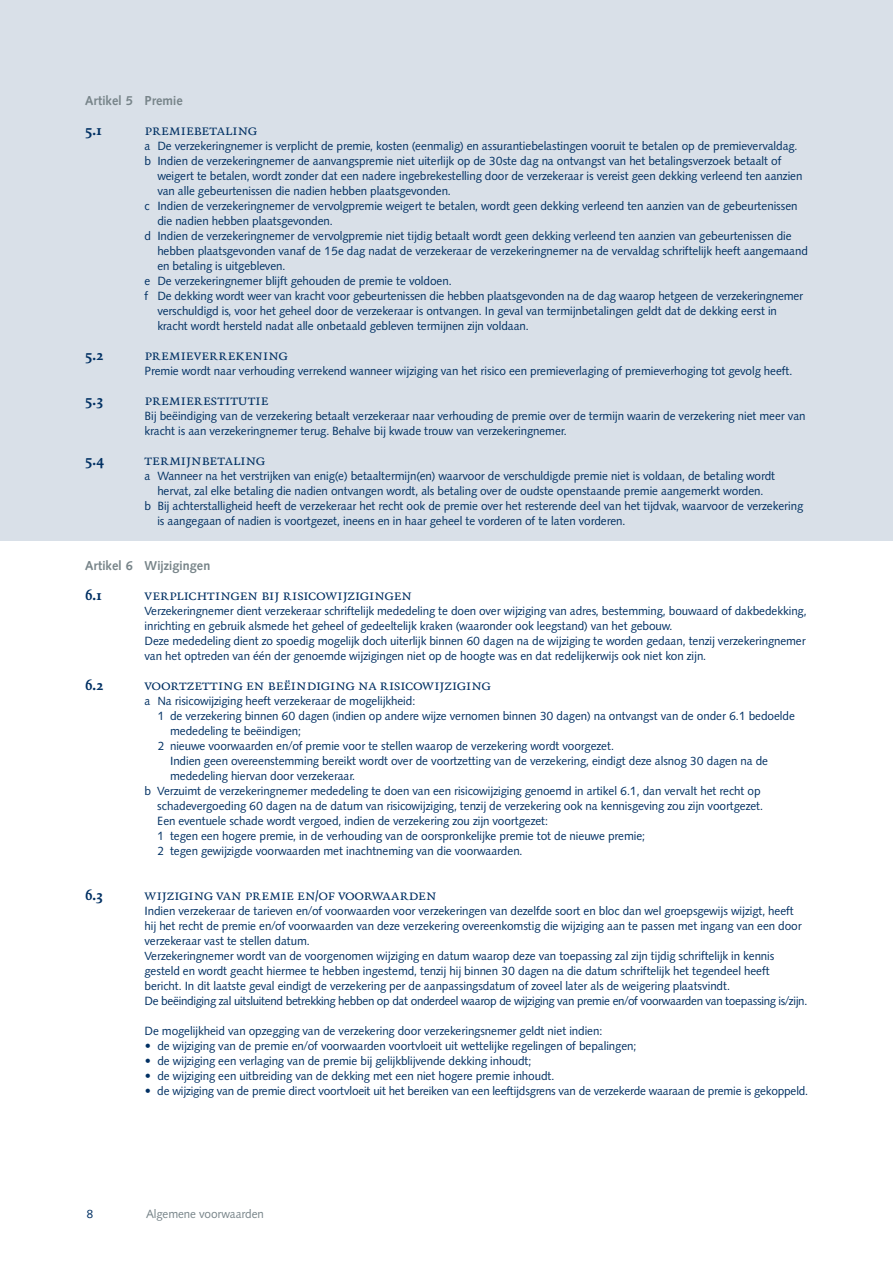
<style>
.page{position:relative;width:893px;height:1263px;background:#fff}
.page>*{position:absolute;margin:0;border:0;box-sizing:border-box;transform-origin:0 0}
.t1{font:15px "Quadraat Small Caps";letter-spacing:-.03em;color:#003063}
.t2{font:700 15px "Quadraat";color:#003063}
.t3{font:700 12.75px "Cg Symphony";letter-spacing:.01em;color:#778489}
.t4{font:11.7px/15px "Cg Symphony";color:#003063}
.t5{font:11.7px "Cg Symphony";color:#778489}
</style>
<div class="page">
<div style="left:0;top:0;width:893px;height:540px;background:#d9e0e8"></div>
<p class="t3" style="left:85px;top:93px;width:99px">Artikel 5 Premie</p>
<p class="t2" style="left:85px;top:123px;width:18px">5.1</p>
<p class="t1" style="left:145px;top:122px;width:114px">premiebetaling</p>
<p class="t4" style="left:145px;top:138px;width:654px">a De verzekeringnemer is verplicht de premie, kosten (eenmalig) en assurantiebelastingen vooruit te betalen op de premievervaldag. b Indien de verzekeringnemer de aanvangspremie niet uiterlijk op de 30ste dag na ontvangst van het betalingsverzoek betaalt of</p>
<p class="t4" style="left:157px;top:168px;width:647px">weigert te betalen, wordt zonder dat een nadere ingebrekestelling door de verzekeraar is vereist geen dekking verleend ten aanzien</p>
<p class="t4" style="left:157px;top:183px;width:295px">van alle gebeurtenissen die nadien hebben plaatsgevonden.</p>
<p class="t4" style="left:145px;top:198px;width:654px">c Indien de verzekeringnemer de vervolgpremie weigert te betalen, wordt geen dekking verleend ten aanzien van de gebeurtenissen</p>
<p class="t4" style="left:157px;top:213px;width:177px">die nadien hebben plaatsgevonden.</p>
<p class="t4" style="left:145px;top:228px;width:649px">d Indien de verzekeringnemer de vervolgpremie niet tijdig betaalt wordt geen dekking verleend ten aanzien van gebeurtenissen die</p>
<p class="t4" style="left:157px;top:243px;width:652px">hebben plaatsgevonden vanaf de 15e dag nadat de verzekeraar de verzekeringnemer na de vervaldag schriftelijk heeft aangemaand</p>
<p class="t4" style="left:157px;top:258px;width:129px">en betaling is uitgebleven.</p>
<p class="t4" style="left:145px;top:273px;width:308px">e De verzekeringnemer blijft gehouden de premie te voldoen.</p>
<p class="t4" style="left:145px;top:288px;width:660px">f De dekking wordt weer van kracht voor gebeurtenissen die hebben plaatsgevonden na de dag waarop hetgeen de verzekeringnemer</p>
<p class="t4" style="left:157px;top:303px;width:621px">verschuldigd is, voor het geheel door de verzekeraar is ontvangen. In geval van termijnbetalingen geldt dat de dekking eerst in</p>
<p class="t4" style="left:157px;top:318px;width:373px">kracht wordt hersteld nadat alle onbetaald gebleven termijnen zijn voldaan.</p>
<p class="t2" style="left:85px;top:348px;width:20px">5.2</p>
<p class="t1" style="left:145px;top:347px;width:145px">premieverrekening</p>
<p class="t4" style="left:145px;top:363px;width:649px">Premie wordt naar verhouding verrekend wanneer wijziging van het risico een premieverlaging of premieverhoging tot gevolg heeft.</p>
<p class="t2" style="left:85px;top:393px;width:20px">5.3</p>
<p class="t1" style="left:145px;top:392px;width:126px">premierestitutie</p>
<p class="t4" style="left:145px;top:408px;width:662px">Bij beëindiging van de verzekering betaalt verzekeraar naar verhouding de premie over de termijn waarin de verzekering niet meer van kracht is aan verzekeringnemer terug. Behalve bij kwade trouw van verzekeringnemer.</p>
<p class="t2" style="left:85px;top:453px;width:21px">5.4</p>
<p class="t1" style="left:145px;top:452px;width:122px">termijnbetaling</p>
<p class="t4" style="left:145px;top:468px;width:632px">a Wanneer na het verstrijken van enig(e) betaaltermijn(en) waarvoor de verschuldigde premie niet is voldaan, de betaling wordt</p>
<p class="t4" style="left:157px;top:483px;width:607px">hervat, zal elke betaling die nadien ontvangen wordt, als betaling over de oudste openstaande premie aangemerkt worden.</p>
<p class="t4" style="left:145px;top:498px;width:660px">b Bij achterstalligheid heeft de verzekeraar het recht ook de premie over het resterende deel van het tijdvak, waarvoor de verzekering</p>
<p class="t4" style="left:157px;top:513px;width:470px">is aangegaan of nadien is voortgezet, ineens en in haar geheel te vorderen of te laten vorderen.</p>
<p class="t3" style="left:85px;top:558px;width:127px">Artikel 6 Wijzigingen</p>
<p class="t2" style="left:85px;top:588px;width:18px">6.1</p>
<p class="t1" style="left:145px;top:587px;width:269px">verplichtingen bij risicowijzigingen</p>
<p class="t4" style="left:145px;top:603px;width:663px">Verzekeringnemer dient verzekeraar schriftelijk mededeling te doen over wijziging van adres, bestemming, bouwaard of dakbedekking, inrichting en gebruik alsmede het geheel of gedeeltelijk kraken (waaronder ook leegstand) van het gebouw.<br>Deze mededeling dient zo spoedig mogelijk doch uiterlijk binnen 60 dagen na de wijziging te worden gedaan, tenzij verzekeringnemer van het optreden van één der genoemde wijzigingen niet op de hoogte was en dat redelijkerwijs ook niet kon zijn.</p>
<p class="t2" style="left:85px;top:678px;width:20px">6.2</p>
<p class="t1" style="left:145px;top:677px;width:348px">voortzetting en beëindiging na risicowijziging</p>
<p class="t4" style="left:145px;top:693px;width:272px">a Na risicowijziging heeft verzekeraar de mogelijkheid:</p>
<p class="t4" style="left:157px;top:708px;width:639px">1 de verzekering binnen 60 dagen (indien op andere wijze vernomen binnen 30 dagen) na ontvangst van de onder 6.1 bedoelde</p>
<p class="t4" style="left:170px;top:723px;width:132px">mededeling te beëindigen;</p>
<p class="t4" style="left:157px;top:738px;width:458px">2 nieuwe voorwaarden en/of premie voor te stellen waarop de verzekering wordt voorgezet.</p>
<p class="t4" style="left:170px;top:753px;width:599px">Indien geen overeenstemming bereikt wordt over de voortzetting van de verzekering, eindigt deze alsnog 30 dagen na de</p>
<p class="t4" style="left:170px;top:768px;width:186px">mededeling hiervan door verzekeraar.</p>
<p class="t4" style="left:145px;top:783px;width:617px">b Verzuimt de verzekeringnemer mededeling te doen van een risicowijziging genoemd in artikel 6.1, dan vervalt het recht op</p>
<p class="t4" style="left:157px;top:798px;width:607px">schadevergoeding 60 dagen na de datum van risicowijziging, tenzij de verzekering ook na kennisgeving zou zijn voortgezet.</p>
<p class="t4" style="left:157px;top:813px;width:392px">Een eventuele schade wordt vergoed, indien de verzekering zou zijn voortgezet:</p>
<p class="t4" style="left:157px;top:828px;width:489px">1 tegen een hogere premie, in de verhouding van de oorspronkelijke premie tot de nieuwe premie;</p>
<p class="t4" style="left:157px;top:843px;width:367px">2 tegen gewijzigde voorwaarden met inachtneming van die voorwaarden.</p>
<p class="t2" style="left:85px;top:888px;width:20px">6.3</p>
<p class="t1" style="left:145px;top:887px;width:294px">wijziging van premie en/of voorwaarden</p>
<p class="t4" style="left:145px;top:903px;width:664px">Indien verzekeraar de tarieven en/of voorwaarden voor verzekeringen van dezelfde soort en bloc dan wel groepsgewijs wijzigt, heeft hij het recht de premie en/of voorwaarden van deze verzekering overeenkomstig die wijziging aan te passen met ingang van een door verzekeraar vast te stellen datum.<br>Verzekeringnemer wordt van de voorgenomen wijziging en datum waarop deze van toepassing zal zijn tijdig schriftelijk in kennis gesteld en wordt geacht hiermee te hebben ingestemd, tenzij hij binnen 30 dagen na die datum schriftelijk het tegendeel heeft bericht. In dit laatste geval eindigt de verzekering per de aanpassingsdatum of zoveel later als de weigering plaatsvindt.<br>De beëindiging zal uitsluitend betrekking hebben op dat onderdeel waarop de wijziging van premie en/of voorwaarden van toepassing is/zijn.</p>
<p class="t4" style="left:145px;top:1023px;width:459px">De mogelijkheid van opzegging van de verzekering door verzekeringsnemer geldt niet indien:</p>
<p class="t4" style="left:145px;top:1038px;width:493px">• de wijziging van de premie en/of voorwaarden voortvloeit uit wettelijke regelingen of bepalingen;</p>
<p class="t4" style="left:145px;top:1053px;width:388px">• de wijziging een verlaging van de premie bij gelijkblijvende dekking inhoudt;</p>
<p class="t4" style="left:145px;top:1068px;width:411px">• de wijziging een uitbreiding van de dekking met een niet hogere premie inhoudt.</p>
<p class="t4" style="left:145px;top:1083px;width:665px">• de wijziging van de premie direct voortvloeit uit het bereiken van een leeftijdsgrens van de verzekerde waaraan de premie is gekoppeld.</p>
<p class="t4" style="left:87px;top:1207px;width:8px">8</p>
<p class="t5" style="left:146px;top:1207px;width:119px">Algemene voorwaarden</p>
</div>
